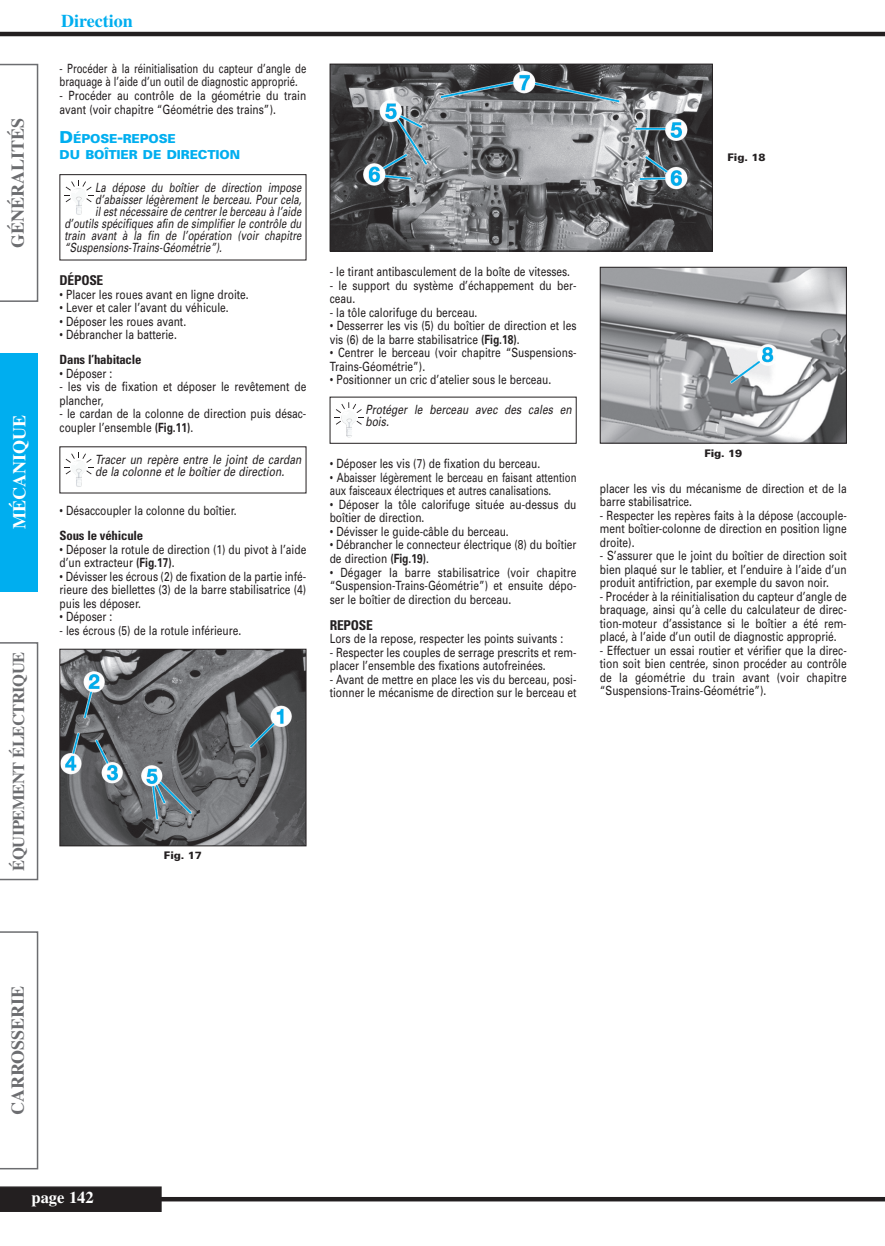
<style>
.page{position:relative;width:885px;height:1246px;background:#fff}
.page>*{position:absolute;margin:0;border:0;box-sizing:border-box;transform-origin:0 0}
.t1{font:700 18px "Times";color:#6c6d70}
.t2{font:700 18px "Times";color:#fff}
.t3{font:700 18px "Times";color:#00aeef}
.t4{font:700 16.5px "Times";letter-spacing:-.025em;color:#6c6d70}
.t5{font:700 16.5px "Times";color:#fff}
.t6{font:700 condensed 13.5px "Univers";letter-spacing:-.02em;color:#231f20}
.t7{font:12.75px/13.5px "Univers";color:#231f20;scale:.8 1}
.t8{font:italic 12.75px "Univers";letter-spacing:.005em;color:#231f20;scale:.75 1}
.t9{font:12.75px/13.5px "Univers";color:#231f20;scale:.75 1}
.t10{font:italic 12.75px/12px "Univers";letter-spacing:.005em;color:#231f20;scale:.8 1}
.t11{font:700 condensed 12.75px "Univers";letter-spacing:-.015em;color:#231f20}
.t12{font:900 12.3px/16.5px "Univers";letter-spacing:-.01em;color:#00aeef}
.t13{font:900 10.5px "Univers";color:#231f20}
.s1{font-size:16.5px}
.s2{font-weight:700}
</style>
<div class="page">
<svg style="left:0;top:64px;width:38px;height:238px"></svg>
<div style="left:0;top:353px;width:38px;height:238px;background:#00aeef"></div>
<svg style="left:0;top:642px;width:38px;height:238px"></svg>
<svg style="left:0;top:931px;width:38px;height:238px"></svg>
<hr style="left:0;top:1197px;width:884px;height:4px;background:#231f20">
<div style="left:0;top:1186px;width:162px;height:26px;background:#231f20"></div>
<hr style="left:0;top:32px;width:884px;height:4px;background:#231f20">
<div style="left:60px;top:174px;width:246px;height:86px;border:1px solid #231f20"></div>
<svg style="left:64px;top:180px;width:29px;height:22px"></svg>
<img style="left:71px;top:188px;width:15px;height:27px">
<svg style="left:64px;top:452px;width:29px;height:22px"></svg>
<img style="left:71px;top:460px;width:15px;height:27px">
<img style="left:62px;top:651px;width:242px;height:193px">
<div style="left:60px;top:649px;width:246px;height:197px;border:1px solid #231f20"></div>
<div style="left:330px;top:397px;width:246px;height:47px;border:1px solid #231f20"></div>
<svg style="left:334px;top:402px;width:29px;height:23px"></svg>
<img style="left:341px;top:411px;width:15px;height:26px">
<img style="left:332px;top:66px;width:378px;height:183px">
<div style="left:330px;top:64px;width:382px;height:187px;border:1px solid #231f20"></div>
<img style="left:602px;top:269px;width:242px;height:172px">
<div style="left:600px;top:267px;width:246px;height:176px;border:1px solid #231f20"></div>
<h1 class="t1" style="left:12px;top:248px;width:132px;rotate:-90deg">GÉNÉRALITÉS</h1>
<h1 class="t2" style="left:13px;top:529px;width:115px;rotate:-90deg">MÉCANIQUE</h1>
<p class="t4" style="left:13px;top:870px;width:220px;rotate:-90deg">ÉQUIPEMENT ÉLECTRIQUE</p>
<h1 class="t3" style="left:61px;top:15px;width:73px">Direction</h1>
<p class="t9" style="left:60px;top:63px;width:330px">- Procéder à la réinitialisation du capteur d’angle de braquage à l’aide d’un outil de diagnostic approprié.</p>
<p class="t7" style="left:60px;top:90px;width:310px">- Procéder au contrôle de la géométrie du train avant (voir chapitre “Géométrie des trains”).</p>
<p class="t12" style="left:60px;top:131px;width:182px"><span class="s1">D</span>ÉPOSE<span class="s1">-</span>REPOSE<br>DU BOÎTIER DE DIRECTION</p>
<p class="t8" style="left:95px;top:183px;width:276px">La dépose du boîtier de direction impose</p>
<p class="t8" style="left:95px;top:195px;width:276px">d’abaisser légèrement le berceau. Pour cela,</p>
<p class="t8" style="left:95px;top:207px;width:276px">il est nécessaire de centrer le berceau à l’aide</p>
<p class="t8" style="left:64px;top:219px;width:317px">d’outils spécifiques afin de simplifier le contrôle du</p>
<p class="t8" style="left:64px;top:231px;width:317px">train avant à la fin de l’opération (voir chapitre</p>
<p class="t8" style="left:64px;top:243px;width:211px">“Suspensions-Trains-Géométrie”).</p>
<p class="t6" style="left:60px;top:276px;width:45px">DÉPOSE</p>
<p class="t7" style="left:60px;top:289px;width:238px">• Placer les roues avant en ligne droite.</p>
<p class="t7" style="left:60px;top:302px;width:213px">• Lever et caler l’avant du véhicule.</p>
<p class="t7" style="left:60px;top:316px;width:160px">• Déposer les roues avant.</p>
<p class="t7" style="left:60px;top:329px;width:148px">• Débrancher la batterie.</p>
<p class="t11" style="left:60px;top:355px;width:83px">Dans l’habitacle</p>
<p class="t7" style="left:60px;top:367px;width:68px">• Déposer :</p>
<p class="t7" style="left:60px;top:381px;width:310px">- les vis de fixation et déposer le revêtement de plancher,</p>
<p class="t7" style="left:60px;top:408px;width:310px">- le cardan de la colonne de direction puis désac&shy;coupler l’ensemble <span class="s2">(Fig.11)</span>.</p>
<p class="t10" style="left:95px;top:455px;width:259px">Tracer un repère entre le joint de cardan de la colonne et le boîtier de direction.</p>
<p class="t7" style="left:60px;top:505px;width:223px">• Désaccoupler la colonne du boîtier.</p>
<p class="t11" style="left:60px;top:531px;width:85px">Sous le véhicule</p>
<p class="t7" style="left:60px;top:543px;width:310px">• Déposer la rotule de direction (1) du pivot à l’aide d’un extracteur <span class="s2">(Fig.17)</span>.</p>
<p class="t7" style="left:60px;top:570px;width:310px;text-align:justify">• Dévisser les écrous (2) de fixation de la partie infé&shy;rieure des biellettes (3) de la barre stabilisatrice (4) puis les déposer.</p>
<p class="t7" style="left:60px;top:611px;width:68px">• Déposer :</p>
<p class="t7" style="left:60px;top:624px;width:229px">- les écrous (5) de la rotule inférieure.</p>
<p class="t13" style="left:727px;top:153px;width:39px">Fig. 18</p>
<p class="t7" style="left:330px;top:266px;width:302px">- le tirant antibasculement de la boîte de vitesses.</p>
<p class="t7" style="left:330px;top:280px;width:310px">- le support du système d’échappement du ber&shy;ceau.</p>
<p class="t7" style="left:330px;top:307px;width:186px">- la tôle calorifuge du berceau.</p>
<p class="t7" style="left:330px;top:320px;width:310px">• Desserrer les vis (5) du boîtier de direction et les vis (6) de la barre stabilisatrice <span class="s2">(Fig.18)</span>.</p>
<p class="t7" style="left:330px;top:347px;width:310px">• Centrer le berceau (voir chapitre “Suspensions-<br>Trains-Géométrie”).</p>
<p class="t7" style="left:330px;top:374px;width:278px">• Positionner un cric d’atelier sous le berceau.</p>
<p class="t10" style="left:365px;top:405px;width:259px">Protéger le berceau avec des cales en bois.</p>
<p class="t7" style="left:330px;top:458px;width:264px">• Déposer les vis (7) de fixation du berceau.</p>
<p class="t9" style="left:330px;top:472px;width:330px">• Abaisser légèrement le berceau en faisant attention aux faisceaux électriques et autres canalisations.</p>
<p class="t7" style="left:330px;top:499px;width:310px">• Déposer la tôle calorifuge située au-dessus du boîtier de direction.</p>
<p class="t7" style="left:330px;top:526px;width:225px">• Dévisser le guide-câble du berceau.</p>
<p class="t7" style="left:330px;top:539px;width:310px">• Débrancher le connecteur électrique (8) du boîtier de direction <span class="s2">(Fig.19)</span>.</p>
<p class="t7" style="left:330px;top:566px;width:310px;text-align:justify">• Dégager la barre stabilisatrice (voir chapitre “Suspension-Trains-Géométrie”) et ensuite dépo&shy;ser le boîtier de direction du berceau.</p>
<p class="t6" style="left:330px;top:620px;width:45px">REPOSE</p>
<p class="t7" style="left:330px;top:633px;width:293px">Lors de la repose, respecter les points suivants :</p>
<p class="t7" style="left:330px;top:647px;width:310px">- Respecter les couples de serrage prescrits et rem&shy;placer l’ensemble des fixations autofreinées.</p>
<p class="t7" style="left:330px;top:674px;width:310px">- Avant de mettre en place les vis du berceau, posi&shy;tionner le mécanisme de direction sur le berceau et</p>
<p class="t13" style="left:704px;top:449px;width:39px">Fig. 19</p>
<p class="t7" style="left:600px;top:483px;width:310px">placer les vis du mécanisme de direction et de la barre stabilisatrice.</p>
<p class="t7" style="left:600px;top:510px;width:310px;text-align:justify">- Respecter les repères faits à la dépose (accouple&shy;ment boîtier-colonne de direction en position ligne droite).</p>
<p class="t7" style="left:600px;top:550px;width:310px;text-align:justify">- S’assurer que le joint du boîtier de direction soit bien plaqué sur le tablier, et l’enduire à l’aide d’un produit antifriction, par exemple du savon noir.</p>
<p class="t7" style="left:600px;top:591px;width:310px;text-align:justify">- Procéder à la réinitialisation du capteur d’angle de braquage, ainsi qu’à celle du calculateur de direc&shy;tion-moteur d’assistance si le boîtier a été rem&shy;placé, à l’aide d’un outil de diagnostic approprié.</p>
<p class="t7" style="left:600px;top:645px;width:310px;text-align:justify">- Effectuer un essai routier et vérifier que la direc&shy;tion soit bien centrée, sinon procéder au contrôle de la géométrie du train avant (voir chapitre “Suspensions-Trains-Géométrie”).</p>
<p class="t13" style="left:164px;top:852px;width:39px">Fig. 17</p>
<h1 class="t1" style="left:12px;top:1115px;width:131px;rotate:-90deg">CARROSSERIE</h1>
<p class="t5" style="left:31px;top:1192px;width:64px">page 142</p>
</div>
